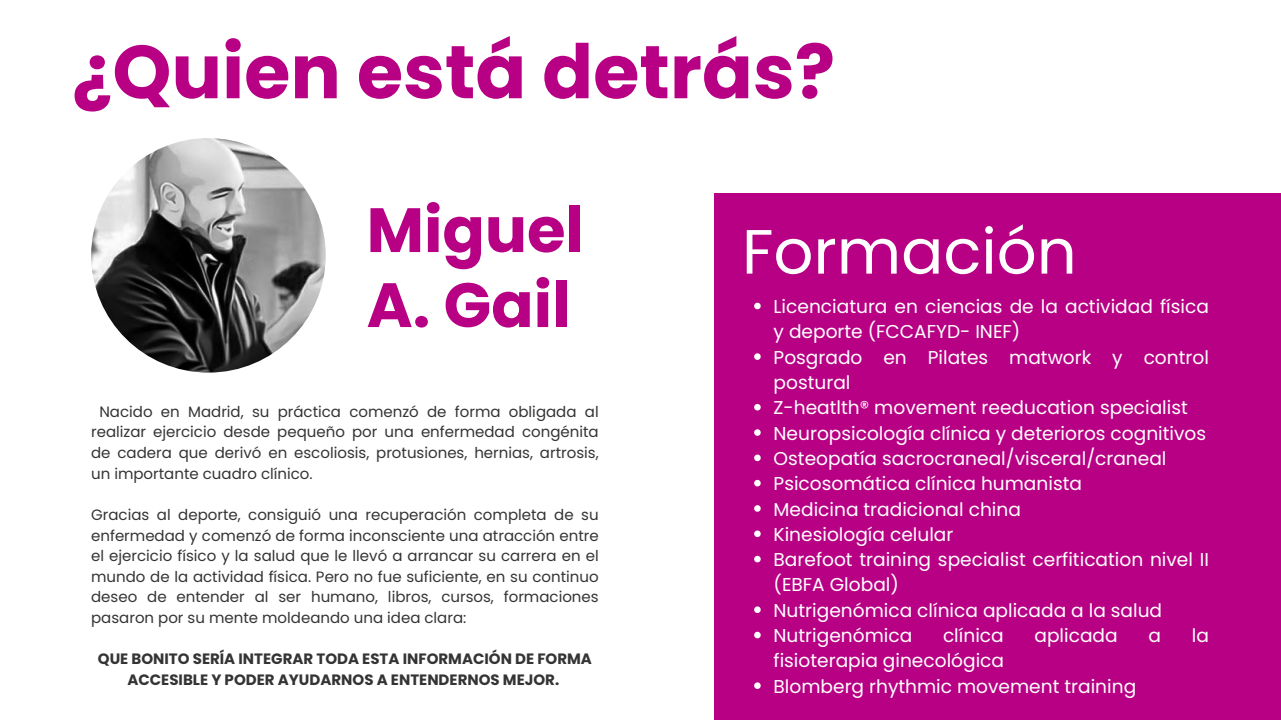
<style>
.page{position:relative;width:1281px;height:720px;background:#fff}
.page>*{position:absolute;margin:0;border:0;box-sizing:border-box;transform-origin:0 0}
.t1{font:700 75px "Poppins";color:#b80085}
.t2{font:700 62.5px/75px "Poppins";color:#b80085}
.t3{font:62.5px "Poppins";color:#fff}
.t4{font:18.62px/25.2px "Poppins";color:#fff}
.t5{font:15px/20.6px "Poppins";color:#343434;text-align:justify}
.t6{font:700 15px/20.6px "Poppins";color:#343434;text-align:center}
</style>
<div class="page">
<img style="left:91px;top:138px;width:235px;height:235px;border-radius:50%">
<div style="left:714px;top:194px;width:567px;height:526px;background:#b80085"></div>
<svg style="left:754px;top:303px;width:6px;height:6px"></svg>
<svg style="left:754px;top:353px;width:6px;height:7px"></svg>
<svg style="left:754px;top:404px;width:6px;height:7px"></svg>
<svg style="left:754px;top:429px;width:6px;height:7px"></svg>
<svg style="left:754px;top:455px;width:6px;height:6px"></svg>
<svg style="left:754px;top:480px;width:6px;height:6px"></svg>
<svg style="left:754px;top:505px;width:6px;height:7px"></svg>
<svg style="left:754px;top:531px;width:6px;height:6px"></svg>
<svg style="left:754px;top:556px;width:6px;height:6px"></svg>
<svg style="left:754px;top:606px;width:6px;height:7px"></svg>
<svg style="left:754px;top:632px;width:6px;height:6px"></svg>
<svg style="left:754px;top:682px;width:6px;height:7px"></svg>
<p class="t1" style="left:72px;top:19px;width:764px">¿Quien está detrás?</p>
<p class="t2" style="left:367px;top:193px;width:219px">Miguel<br>A. Gail</p>
<p class="t5" style="left:91px;top:401px;width:509px;text-indent:8px">Nacido en Madrid, su práctica comenzó de forma obligada al realizar ejercicio desde pequeño por una enfermedad congénita de cadera que derivó en escoliosis, protusiones, hernias, artrosis, un importante cuadro clínico.</p>
<h2 class="t5" style="left:91px;top:504px;width:509px">Gracias al deporte, consiguió una recuperación completa de su enfermedad y comenzó de forma inconsciente una atracción entre el ejercicio físico y la salud que le llevó a arrancar su carrera en el mundo de la actividad física. Pero no fue suficiente, en su continuo deseo de entender al ser humano, libros, cursos, formaciones pasaron por su mente moldeando una idea clara:</h2>
<p class="t6" style="left:98px;top:649px;width:496px">QUE BONITO SERÍA INTEGRAR TODA ESTA INFORMACIÓN DE FORMA<br>ACCESIBLE Y PODER AYUDARNOS A ENTENDERNOS MEJOR.</p>
<p class="t3" style="left:742px;top:208px;width:336px">Formación</p>
<p class="t4" style="left:773px;top:294px;width:437px">Licenciatura en ciencias de la actividad física y deporte (FCCAFYD- INEF)</p>
<h5 class="t4" style="left:773px;top:344px;width:437px">Posgrado en Pilates matwork y control postural</h5>
<h3 class="t4" style="left:773px;top:395px;width:416px">Z-heatlth® movement reeducation specialist</h3>
<p class="t4" style="left:773px;top:420px;width:434px">Neuropsicología clínica y deterioros cognitivos</p>
<p class="t4" style="left:773px;top:446px;width:394px">Osteopatía sacrocraneal/visceral/craneal</p>
<p class="t4" style="left:773px;top:471px;width:310px">Psicosomática clínica humanista</p>
<p class="t4" style="left:773px;top:496px;width:249px">Medicina tradicional china</p>
<p class="t4" style="left:773px;top:522px;width:181px">Kinesiología celular</p>
<p class="t4" style="left:773px;top:547px;width:437px">Barefoot training specialist cerfitication nivel II (EBFA Global)</p>
<p class="t4" style="left:773px;top:598px;width:390px">Nutrigenómica clínica aplicada a la salud</p>
<p class="t4" style="left:773px;top:623px;width:140px">Nutrigenómica</p>
<p class="t4" style="left:943px;top:623px;width:62px">clínica</p>
<p class="t4" style="left:1034px;top:623px;width:85px">aplicada</p>
<p class="t4" style="left:1148px;top:623px;width:14px">a</p>
<p class="t4" style="left:1191px;top:623px;width:19px">la</p>
<p class="t4" style="left:773px;top:648px;width:232px">fisioterapia ginecológica</p>
<p class="t4" style="left:773px;top:674px;width:364px">Blomberg rhythmic movement training</p>
</div>
